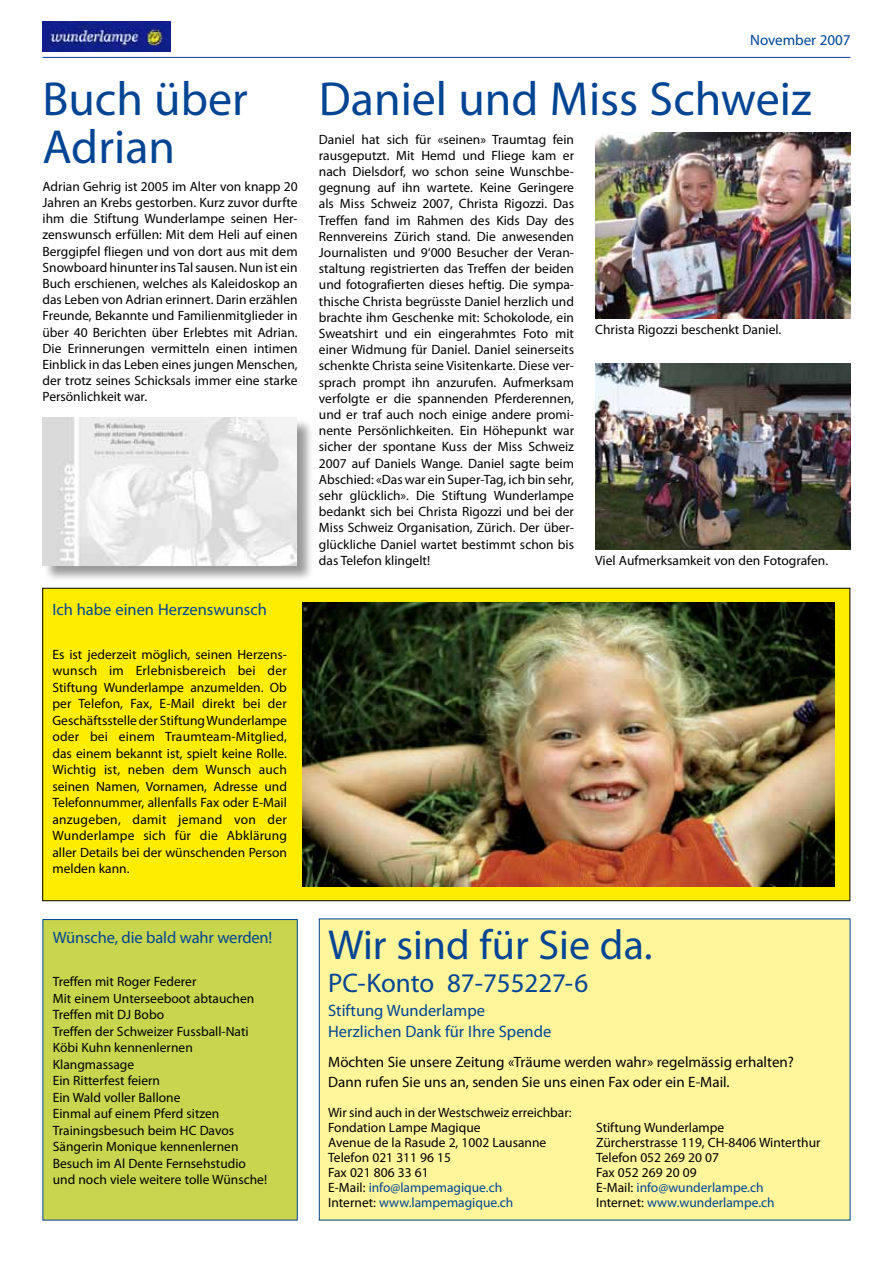
<style>
.page{position:relative;width:893px;height:1263px;background:#fff}
.page>*{position:absolute;margin:0;border:0;box-sizing:border-box;transform-origin:0 0}
.t1{font:48px/48px "Myriad Pro";color:#004494}
.t2{font:42px "Myriad Pro";color:#004494}
.t3{font:27px "Myriad Pro";color:#004494}
.t4{font:16.5px/21px "Myriad Pro";color:#004494}
.t5{font:15px/19.5px "Myriad Pro";color:#000}
.t6{font:15px "Myriad Pro";color:#004494}
.t7{font:13.5px/16.2px "Myriad Pro";color:#000;text-align:justify}
.t8{font:13.5px "Myriad Pro";color:#004494}
.s1{color:#000}
</style>
<div class="page">
<hr style="left:43px;top:57px;width:807px;height:1px;background:#004494">
<img style="left:43px;top:21px;width:127px;height:30px">
<div style="left:43px;top:588px;width:807px;height:313px;background:#ffed00"></div>
<img style="left:303px;top:603px;width:531px;height:284px">
<div style="left:319px;top:919px;width:531px;height:301px;background:#fff59b"></div>
<div style="left:43px;top:419px;width:271px;height:163px;background:#000;opacity:.4"></div>
<img style="left:43px;top:418px;width:254px;height:147px">
<img style="left:595px;top:133px;width:255px;height:186px">
<img style="left:595px;top:364px;width:255px;height:185px">
<div style="left:43px;top:919px;width:255px;height:301px;background:#c8d54f;border:1px solid #004494"></div>
<h1 class="t1" style="left:43px;top:74px;width:207px">Buch über<br>Adrian</h1>
<p class="t7" style="left:43px;top:178px;width:257px">Adrian Gehrig ist 2005 im Alter von knapp 20<br>Jahren an Krebs gestorben. Kurz zuvor durfte ihm die Stiftung Wunderlampe seinen Her&shy;zenswunsch erfüllen: Mit dem Heli auf einen Berggipfel fliegen und von dort aus mit dem Snowboard hinunter ins Tal sausen. Nun ist ein Buch erschienen, welches als Kaleidoskop an das Leben von Adrian erinnert. Darin erzählen Freunde, Bekannte und Familienmitglieder in über 40 Berichten über Erlebtes mit Adrian.<br>Die Erinnerungen vermitteln einen intimen Einblick in das Leben eines jungen Menschen, der trotz seines Schicksals immer eine starke Persönlichkeit war.</p>
<p class="t4" style="left:52px;top:599px;width:216px">Ich habe einen Herzenswunsch</p>
<p class="t7" style="left:52px;top:646px;width:236px">Es ist jederzeit möglich, seinen Herzens&shy;wunsch im Erlebnisbereich bei der Stiftung Wunderlampe anzumelden. Ob per Telefon, Fax, E-Mail direkt bei der Geschäftsstelle der Stiftung Wunderlampe oder bei einem Traumteam-Mitglied, das einem bekannt ist, spielt keine Rolle.<br>Wichtig ist, neben dem Wunsch auch seinen Namen, Vornamen, Adresse und Telefonnummer, allenfalls Fax oder E-Mail anzugeben, damit jemand von der Wunderlampe sich für die Abklärung aller Details bei der wünschenden Person melden kann.</p>
<p class="t6" style="left:750px;top:31px;width:102px">November 2007</p>
<h1 class="t1" style="left:319px;top:74px;width:494px">Daniel und Miss Schweiz</h1>
<p class="t7" style="left:319px;top:131px;width:257px">Daniel hat sich für «seinen» Traumtag fein rausgeputzt. Mit Hemd und Fliege kam er nach Dielsdorf, wo schon seine Wunschbe&shy;gegnung auf ihn wartete. Keine Geringere als Miss Schweiz 2007, Christa Rigozzi. Das Treffen fand im Rahmen des Kids Day des Rennvereins Zürich stand. Die anwesenden Journalisten und 9‘000 Besucher der Veran&shy;staltung registrierten das Treffen der beiden und fotografierten dieses heftig. Die sympa&shy;thische Christa begrüsste Daniel herzlich und brachte ihm Geschenke mit: Schokolode, ein Sweatshirt und ein eingerahmtes Foto mit einer Widmung für Daniel. Daniel seinerseits schenkte Christa seine Visitenkarte. Diese ver&shy;sprach prompt ihn anzurufen. Aufmerksam verfolgte er die spannenden Pferderennen, und er traf auch noch einige andere promi&shy;nente Persönlichkeiten. Ein Höhepunkt war sicher der spontane Kuss der Miss Schweiz 2007 auf Daniels Wange. Daniel sagte beim Abschied: «Das war ein Super-Tag, ich bin sehr, sehr glücklich». Die Stiftung Wunderlampe bedankt sich bei Christa Rigozzi und bei der Miss Schweiz Organisation, Zürich. Der über&shy;glückliche Daniel wartet bestimmt schon bis das Telefon klingelt!</p>
<p class="t7" style="left:595px;top:321px;width:187px">Christa Rigozzi beschenkt Daniel.</p>
<p class="t7" style="left:595px;top:552px;width:234px">Viel Aufmerksamkeit von den Fotografen.</p>
<p class="t4" style="left:53px;top:926px;width:221px">Wünsche, die bald wahr werden!</p>
<p class="t7" style="left:53px;top:973px;width:216px;text-align:left">Treffen mit Roger Federer<br>Mit einem Unterseeboot abtauchen<br>Treffen mit DJ Bobo<br>Treffen der Schweizer Fussball-Nati<br>Köbi Kuhn kennenlernen<br>Klangmassage<br>Ein Ritterfest feiern<br>Ein Wald voller Ballone<br>Einmal auf einem Pferd sitzen<br>Trainingsbesuch beim HC Davos<br>Sängerin Monique kennenlernen<br>Besuch im Al Dente Fernsehstudio und noch viele weitere tolle Wünsche!</p>
<h2 class="t2" style="left:328px;top:919px;width:326px">Wir sind für Sie da.</h2>
<h3 class="t3" style="left:328px;top:966px;width:262px">PC-Konto 87-755227-6</h3>
<p class="t4" style="left:328px;top:1000px;width:225px">Stiftung Wunderlampe<br>Herzlichen Dank für Ihre Spende</p>
<p class="t5" style="left:328px;top:1052px;width:467px">Möchten Sie unsere Zeitung «Träume werden wahr» regelmässig erhalten?<br>Dann rufen Sie uns an, senden Sie uns einen Fax oder ein E-Mail.</p>
<p class="t7" style="left:328px;top:1104px;width:245px;line-height:15px">Wir sind auch in der Westschweiz erreichbar:<br>Fondation Lampe Magique</p>
<p class="t7" style="left:596px;top:1119px;width:130px">Stiftung Wunderlampe</p>
<p class="t7" style="left:328px;top:1134px;width:220px">Avenue de la Rasude 2, 1002 Lausanne</p>
<p class="t7" style="left:596px;top:1134px;width:226px">Zürcherstrasse 119, CH-8406 Winterthur</p>
<p class="t7" style="left:328px;top:1149px;width:124px">Telefon 021 311 96 15</p>
<p class="t7" style="left:596px;top:1149px;width:124px">Telefon 052 269 20 07</p>
<p class="t7" style="left:328px;top:1164px;width:102px">Fax 021 806 33 61</p>
<p class="t7" style="left:596px;top:1164px;width:102px">Fax 052 269 20 09</p>
<p class="t8" style="left:328px;top:1179px;width:176px"><span class="s1">E-Mail:</span> info@lampemagique.ch</p>
<p class="t8" style="left:596px;top:1179px;width:169px"><span class="s1">E-Mail:</span> info@wunderlampe.ch</p>
<p class="t8" style="left:328px;top:1194px;width:187px"><span class="s1">Internet:</span> www.lampemagique.ch</p>
<p class="t8" style="left:596px;top:1194px;width:180px"><span class="s1">Internet:</span> www.wunderlampe.ch</p>
</div>
